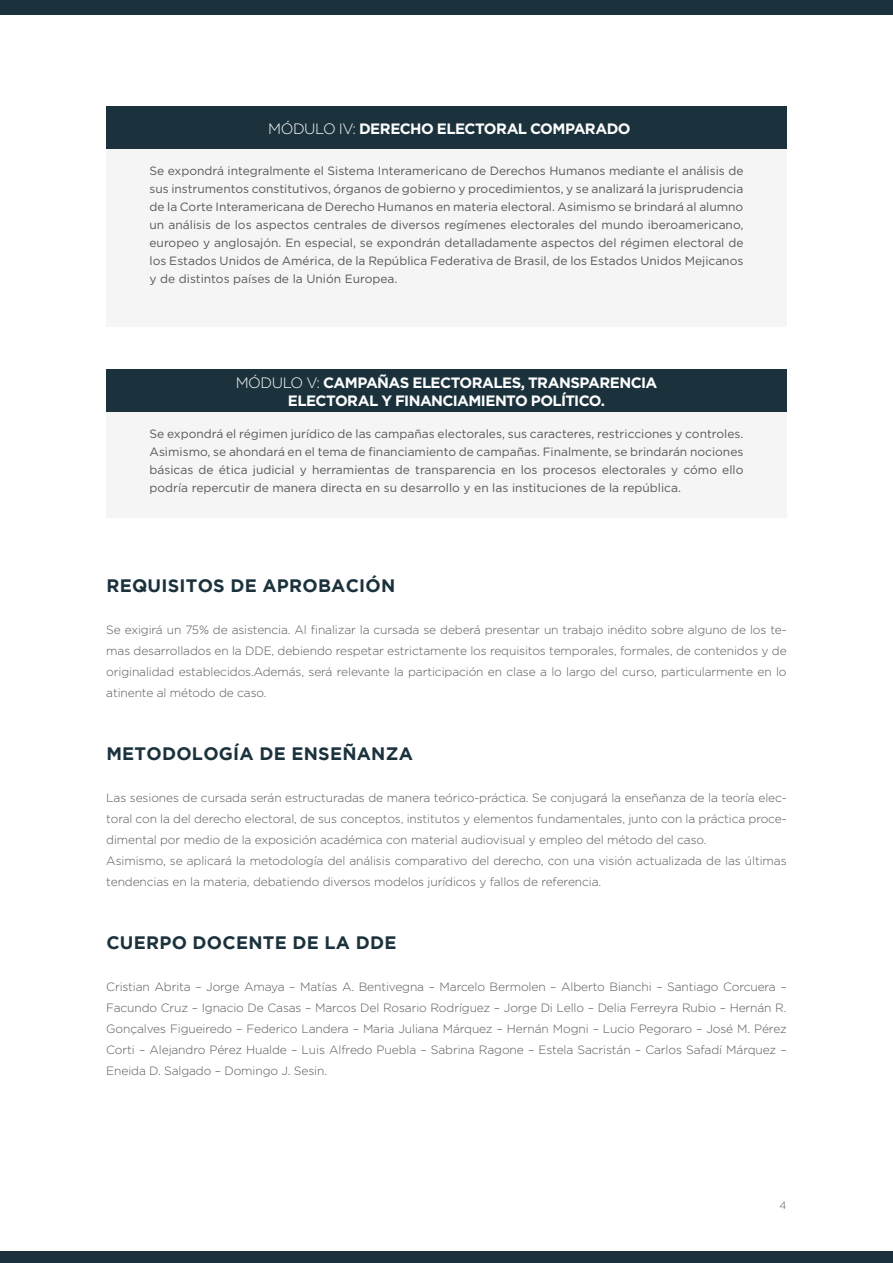
<style>
.page{position:relative;width:893px;height:1263px;background:#fff}
.page>*{position:absolute;margin:0;border:0;box-sizing:border-box;transform-origin:0 0}
.t1{font:700 18px "Gotham";letter-spacing:.015em;color:#1b323d}
.t2{font:700 15px/18px "Gotham";letter-spacing:-.04em;color:#fff;text-align:center}
.t3{font:300 12px/21px "Gotham";letter-spacing:-.01em;color:#57585a;text-align:justify}
.t4{font:12px/18px "Gotham";color:#57585a;text-align:justify}
.t5{font:300 10.5px "Gotham";color:#57585a}
.s1{font-weight:300}
</style>
<div class="page">
<div style="left:106px;top:411px;width:681px;height:107px;background:#f5f5f6"></div>
<div style="left:106px;top:369px;width:681px;height:42px;background:#1b323d"></div>
<div style="left:106px;top:148px;width:681px;height:179px;background:#f5f5f6"></div>
<div style="left:106px;top:106px;width:681px;height:42px;background:#1b323d"></div>
<div style="left:0;top:0;width:893px;height:14px;background:#1b323d"></div>
<div style="left:0;top:1251px;width:893px;height:12px;background:#1b323d"></div>
<p class="t2" style="left:268px;top:119px;width:364px"><span class="s1">MÓDULO IV:</span> DERECHO ELECTORAL COMPARADO</p>
<p class="t4" style="left:150px;top:162px;width:595px">Se expondrá integralmente el Sistema Interamericano de Derechos Humanos mediante el análisis de sus instrumentos constitutivos, órganos de gobierno y procedimientos, y se analizará la jurisprudencia de la Corte Interamericana de Derecho Humanos en materia electoral. Asimismo se brindará al alumno un análisis de los aspectos centrales de diversos regímenes electorales del mundo iberoamericano, europeo y anglosajón. En especial, se expondrán detalladamente aspectos del régimen electoral de los Estados Unidos de América, de la República Federativa de Brasil, de los Estados Unidos Mejicanos y de distintos países de la Unión Europea.</p>
<p class="t2" style="left:236px;top:373px;width:423px"><span class="s1">MÓDULO V:</span> CAMPAÑAS ELECTORALES, TRANSPARENCIA<br>ELECTORAL Y FINANCIAMIENTO POLÍTICO.</p>
<p class="t4" style="left:150px;top:424px;width:595px">Se expondrá el régimen jurídico de las campañas electorales, sus caracteres, restricciones y controles.<br>Asimismo, se ahondará en el tema de financiamiento de campañas. Finalmente, se brindarán nociones básicas de ética judicial y herramientas de transparencia en los procesos electorales y cómo ello podría repercutir de manera directa en su desarrollo y en las instituciones de la república.</p>
<p class="t1" style="left:106px;top:575px;width:290px">REQUISITOS DE APROBACIÓN</p>
<p class="t3" style="left:106px;top:619px;width:682px">Se exigirá un 75% de asistencia. Al finalizar la cursada se deberá presentar un trabajo inédito sobre alguno de los te&shy;mas desarrollados en la DDE, debiendo respetar estrictamente los requisitos temporales, formales, de contenidos y de originalidad establecidos.Además, será relevante la participación en clase a lo largo del curso, particularmente en lo atinente al método de caso.</p>
<p class="t1" style="left:106px;top:743px;width:308px">METODOLOGÍA DE ENSEÑANZA</p>
<p class="t3" style="left:106px;top:787px;width:682px">Las sesiones de cursada serán estructuradas de manera teórico-práctica. Se conjugará la enseñanza de la teoría elec&shy;toral con la del derecho electoral, de sus conceptos, institutos y elementos fundamentales, junto con la práctica proce&shy;dimental por medio de la exposición académica con material audiovisual y empleo del método del caso.</p>
<p class="t3" style="left:106px;top:850px;width:682px">Asimismo, se aplicará la metodología del análisis comparativo del derecho, con una visión actualizada de las últimas tendencias en la materia, debatiendo diversos modelos jurídicos y fallos de referencia.</p>
<p class="t1" style="left:106px;top:932px;width:292px">CUERPO DOCENTE DE LA DDE</p>
<p class="t3" style="left:106px;top:976px;width:682px">Cristian Abrita – Jorge Amaya – Matías A. Bentivegna – Marcelo Bermolen – Alberto Bianchi – Santiago Corcuera – Facundo Cruz – Ignacio De Casas – Marcos Del Rosario Rodríguez – Jorge Di Lello – Delia Ferreyra Rubio – Hernán R.<br>Gonçalves Figueiredo – Federico Landera – Maria Juliana Márquez – Hernán Mogni – Lucio Pegoraro – José M. Pérez Corti – Alejandro Pérez Hualde – Luis Alfredo Puebla – Sabrina Ragone – Estela Sacristán – Carlos Safadí Márquez – Eneida D. Salgado – Domingo J. Sesin.</p>
<p class="t5" style="left:780px;top:1198px;width:8px">4</p>
</div>
